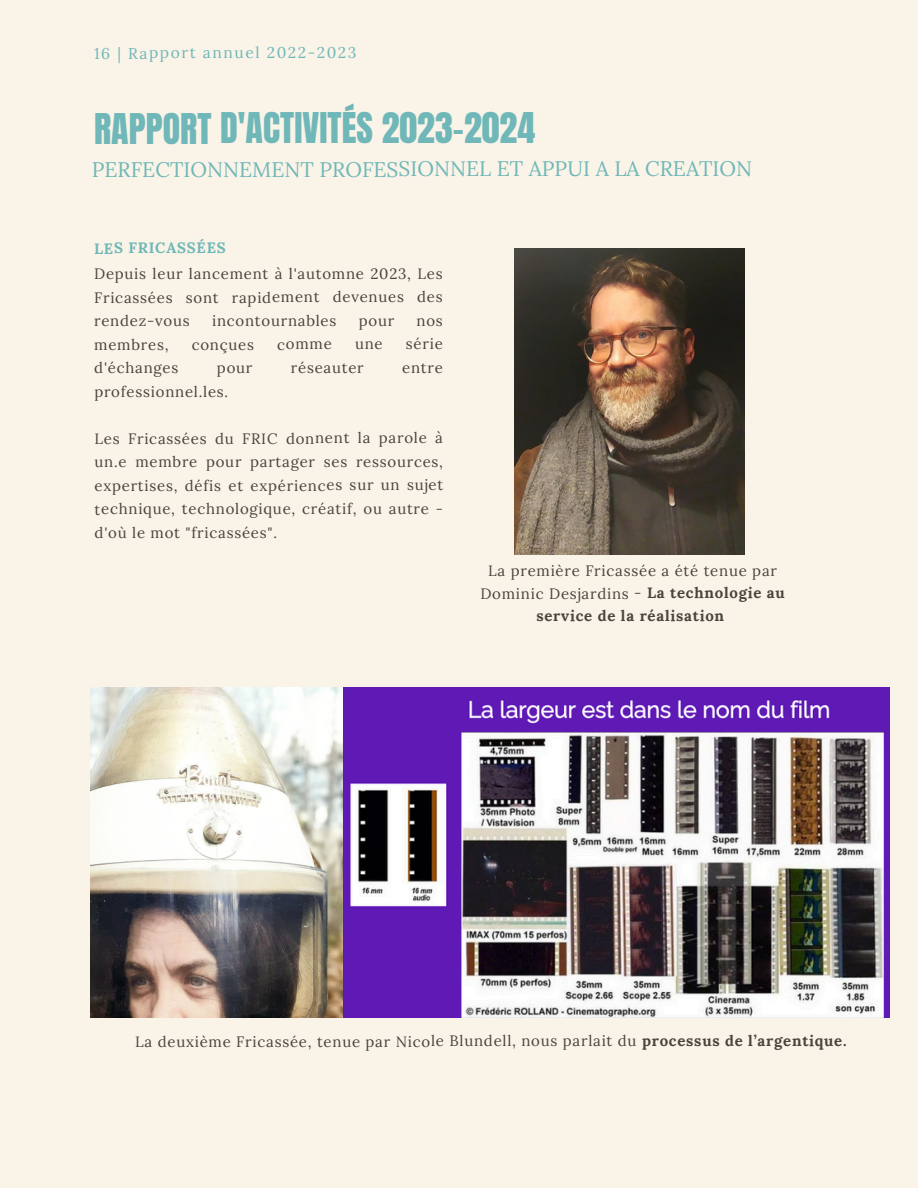
<style>
.page{position:relative;width:918px;height:1188px;background:#faf3e7}
.page>*{position:absolute;margin:0;border:0;box-sizing:border-box;transform-origin:0 0}
.t1{font:36px "Anton";letter-spacing:-.005em;color:#6fb7b8}
.t2{font:21px "Lora";letter-spacing:-.005em;color:#6fb7b8}
.t3{font:15.6px "Lora";letter-spacing:.095em;color:#6fb7b8}
.t4{font:15px/23.5px "Lora";letter-spacing:.045em;color:#4b433d;text-align:justify}
.t5{font:700 15px "Lora";letter-spacing:.045em;color:#6fb7b8}
.s1{font-weight:700}
</style>
<div class="page">
<img style="left:90px;top:688px;width:799px;height:329px">
<img style="left:515px;top:249px;width:229px;height:306px">
<h3 class="t3" style="left:94px;top:43px;width:264px">16 | Rapport annuel 2022-2023</h3>
<p class="t1" style="left:94px;top:102px;width:442px">RAPPORT D'ACTIVITÉS 2023-2024</p>
<p class="t2" style="left:92px;top:155px;width:662px">PERFECTIONNEMENT PROFESSIONNEL ET APPUI A LA CREATION</p>
<p class="t5" style="left:94px;top:238px;width:133px">LES FRICASSÉES</p>
<p class="t4" style="left:94px;top:262px;width:350px">Depuis leur lancement à l'automne 2023, Les Fricassées sont rapidement devenues des rendez-vous</p>
<p class="t4" style="left:212px;top:309px;width:126px">incontournables</p>
<p class="t4" style="left:359px;top:309px;width:37px">pour</p>
<p class="t4" style="left:416px;top:308px;width:28px">nos</p>
<p class="t4" style="left:94px;top:333px;width:76px">membres,</p>
<p class="t4" style="left:192px;top:332px;width:64px">conçues</p>
<p class="t4" style="left:277px;top:332px;width:56px">comme</p>
<p class="t4" style="left:355px;top:332px;width:29px">une</p>
<p class="t4" style="left:406px;top:332px;width:38px">série</p>
<p class="t4" style="left:94px;top:356px;width:86px">d'échanges</p>
<p class="t4" style="left:217px;top:356px;width:37px">pour</p>
<p class="t4" style="left:291px;top:356px;width:74px">réseauter</p>
<p class="t4" style="left:402px;top:355px;width:42px">entre</p>
<p class="t4" style="left:94px;top:380px;width:136px">professionnel.les.</p>
<p class="t4" style="left:94px;top:426px;width:350px">Les Fricassées du FRIC donnent la parole à un.e membre pour partager ses ressources, expertises, défis et expériences sur un sujet technique, technologique, créatif, ou autre - d'où le mot "fricassées".</p>
<p class="t4" style="left:480px;top:559px;width:306px;line-height:22.5px;text-align:center">La première Fricassée a été tenue par<br>Dominic Desjardins - <span class="s1">La technologie au service de la réalisation</span></p>
<p class="t4" style="left:135px;top:1029px;width:713px">La deuxième Fricassée, tenue par Nicole Blundell, nous parlait du <span class="s1">processus de l’argentique.</span></p>
</div>
